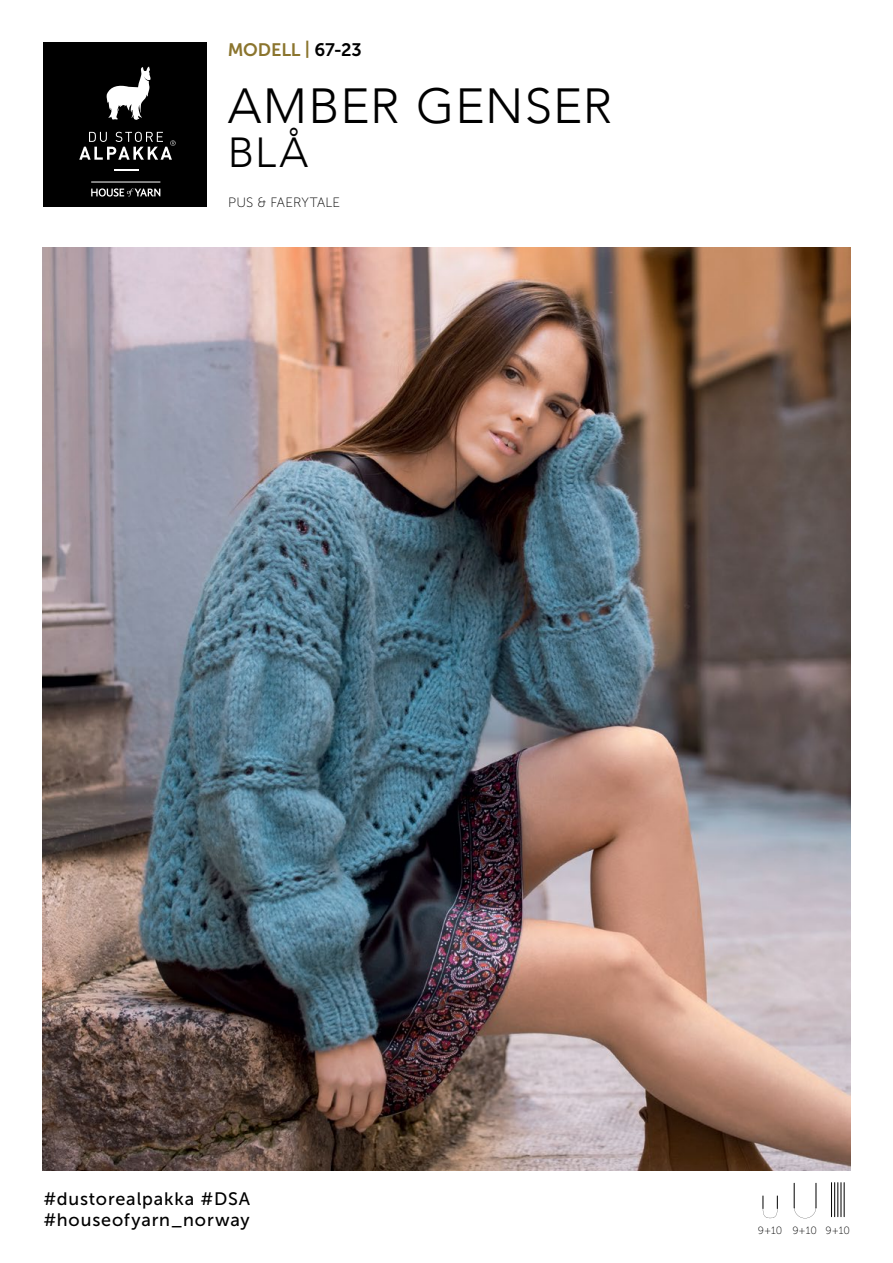
<style>
.page{position:relative;width:893px;height:1263px;background:#fff}
.page>*{position:absolute;margin:0;border:0;box-sizing:border-box;transform-origin:0 0}
.INNHOLD_-_Midtstilt{font:300 49.2px "Avenir";letter-spacing:.02em;color:#000}
.INNHOLD_-_Midtstilt-2{font:300 42px "Avenir";color:#000}
.t1{font:18px/21px "Museo Sans 500";letter-spacing:.045em;color:#000}
.t2{font:18px "Museo Sans 700";letter-spacing:-.005em;color:#8b752e}
.INNHOLD_-_Midtstilt-3{font:13.5px "Museo Sans 100";letter-spacing:.01em;color:#000}
.t3{font:10.5px "Museo Sans 100";color:#000}
.s1{color:#000}
</style>
<div class="page">
<div style="left:43px;top:43px;width:164px;height:164px;background:#000"></div>
<svg style="left:115px;top:169px;width:24px;height:1px"></svg>
<svg style="left:106px;top:67px;width:45px;height:53px"></svg>
<svg style="left:79px;top:132px;width:97px;height:28px"></svg>
<hr style="left:91px;top:182px;width:69px;height:1px;background:#fff">
<svg style="left:91px;top:188px;width:69px;height:9px"></svg>
<img style="left:43px;top:248px;width:807px;height:923px">
<svg style="left:762px;top:1195px;width:16px;height:23px"></svg>
<svg style="left:794px;top:1183px;width:22px;height:35px"></svg>
<hr style="left:831px;top:1182px;width:1px;height:35px;background:#000">
<hr style="left:834px;top:1182px;width:1px;height:35px;background:#000">
<hr style="left:837px;top:1182px;width:1px;height:35px;background:#000">
<hr style="left:840px;top:1182px;width:1px;height:35px;background:#000">
<hr style="left:844px;top:1182px;width:1px;height:35px;background:#000">
<p class="t2" style="left:228px;top:40px;width:136px">MODELL | <span class="s1">67-23</span></p>
<p class="INNHOLD_-_Midtstilt" style="left:228px;top:77px;width:386px">AMBER GENSER</p>
<p class="INNHOLD_-_Midtstilt-2" style="left:228px;top:128px;width:82px">BLÅ</p>
<p class="INNHOLD_-_Midtstilt-3" style="left:228px;top:196px;width:114px">PUS &amp; FAERYTALE</p>
<p class="t1" style="left:43px;top:1188px;width:208px">#dustorealpakka #DSA #houseofyarn_norway</p>
<p class="t3" style="left:758px;top:1225px;width:26px">9+10</p>
<p class="t3" style="left:792px;top:1225px;width:26px">9+10</p>
<p class="t3" style="left:825px;top:1225px;width:26px">9+10</p>
</div>
